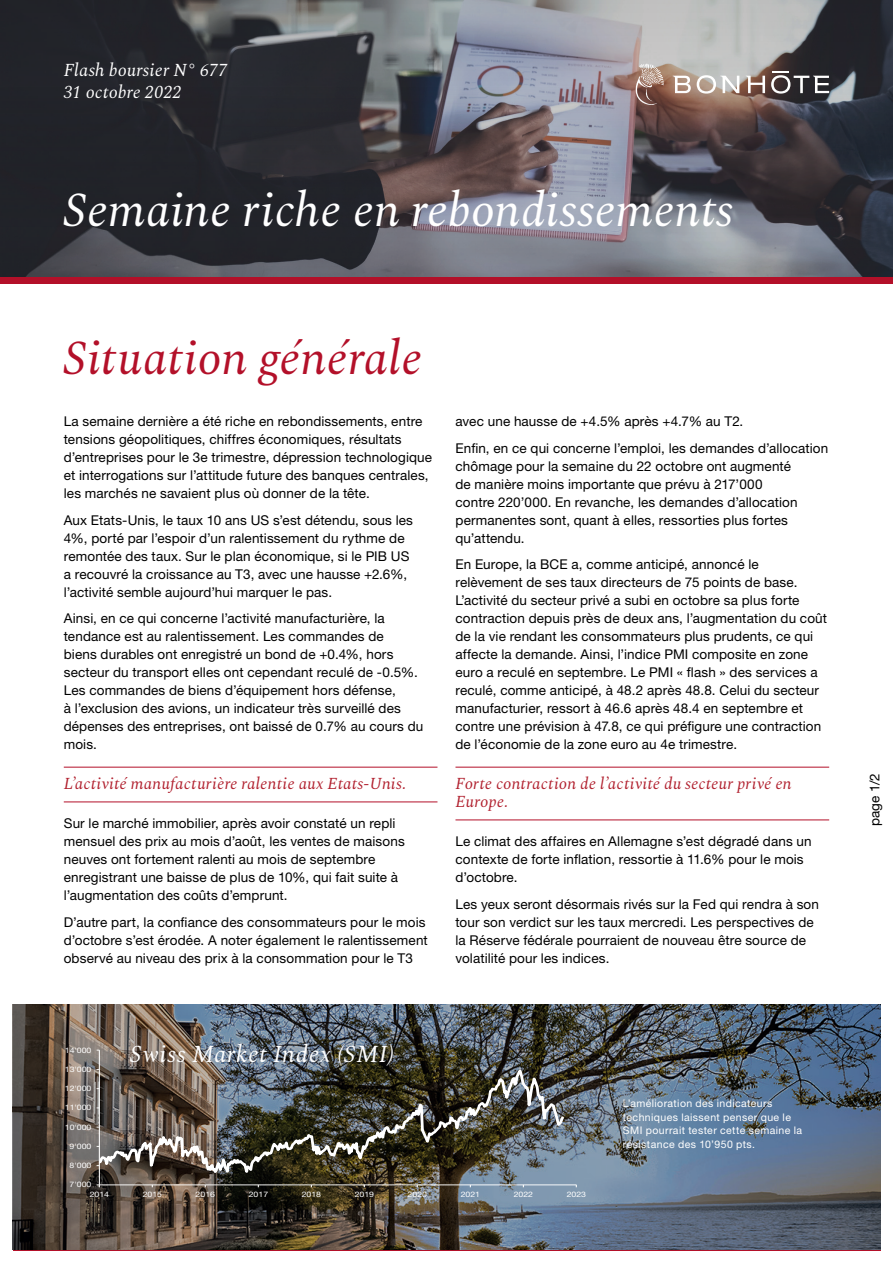
<style>
.page{position:relative;width:893px;height:1263px;background:#fff}
.page>*{position:absolute;margin:0;border:0;box-sizing:border-box;transform-origin:0 0}
.t1{font:italic 48px "Spectral";letter-spacing:.005em;color:#fff}
.t2{font:italic 48px "Spectral";letter-spacing:.005em;color:#b31029}
.t3{font:italic 24px "Spectral";letter-spacing:.03em;color:#fff}
.t4{font:italic 18px "Spectral";letter-spacing:.01em;color:#fff}
.t5{font:italic 16.5px/18px "Spectral";letter-spacing:.01em;color:#b1212f}
.t6{font:italic 16.5px "Spectral";letter-spacing:.015em;color:#b1202e}
.t7{font:13.5px/18px "Helvetica Neue LT Std";letter-spacing:.01em;color:#000}
.t8{font:10.5px/13.5px "Helvetica Neue LT Std";letter-spacing:.04em;color:#fff}
.t9{font:7.5px "Helvetica Neue LT Std";color:#fff;scale:1.16 1}
</style>
<div class="page">
<img style="left:13px;top:1005px;width:867px;height:245px">
<svg style="left:0;top:0;width:893px;height:38px;background:#74777b"></svg>
<svg style="left:0;top:38px;width:893px;height:240px;background:#514f56"></svg>
<div style="left:0;top:278px;width:893px;height:6px;background:#b31029"></div>
<hr style="left:99px;top:1050px;width:1px;height:135px;background:#fff">
<hr style="left:99px;top:1184px;width:477px;height:1px;background:#fff">
<img style="left:99px;top:1064px;width:467px;height:120px">
<hr style="left:64px;top:767px;width:373px;height:1px;background:#b31029">
<hr style="left:64px;top:801px;width:373px;height:1px;background:#b31029">
<hr style="left:455px;top:767px;width:374px;height:1px;background:#b31029">
<hr style="left:455px;top:819px;width:374px;height:1px;background:#b31029">
<h3 class="t4" style="left:64px;top:57px;width:165px">Flash boursier N° 677</h3>
<h3 class="t4" style="left:64px;top:79px;width:119px">31 octobre 2022</h3>
<h1 class="t1" style="left:64px;top:175px;width:671px">Semaine riche en rebondissements</h1>
<h1 class="t2" style="left:64px;top:324px;width:360px">Situation générale</h1>
<p class="t7" style="left:64px;top:412px;width:370px">La semaine dernière a été riche en rebondissements, entre tensions géopolitiques, chiffres économiques, résultats d’entreprises pour le 3e trimestre, dépression technologique et interrogations sur l’attitude future des banques centrales, les marchés ne savaient plus où donner de la tête.</p>
<p class="t7" style="left:64px;top:511px;width:351px">Aux Etats-Unis, le taux 10 ans US s’est détendu, sous les 4%, porté par l’espoir d’un ralentissement du rythme de remontée des taux. Sur le plan économique, si le PIB US a recouvré la croissance au T3, avec une hausse +2.6%, l’activité semble aujourd’hui marquer le pas.</p>
<p class="t7" style="left:64px;top:609px;width:361px">Ainsi, en ce qui concerne l’activité manufacturière, la tendance est au ralentissement. Les commandes de<br>biens durables ont enregistré un bond de +0.4%, hors secteur du transport elles ont cependant reculé de -0.5%.<br>Les commandes de biens d’équipement hors défense,<br>à l’exclusion des avions, un indicateur très surveillé des dépenses des entreprises, ont baissé de 0.7% au cours du mois.</p>
<p class="t6" style="left:64px;top:771px;width:344px">L’activité manufacturière ralentie aux Etats-Unis.</p>
<p class="t7" style="left:64px;top:814px;width:342px">Sur le marché immobilier, après avoir constaté un repli mensuel des prix au mois d’août, les ventes de maisons neuves ont fortement ralenti au mois de septembre enregistrant une baisse de plus de 10%, qui fait suite à l’augmentation des coûts d’emprunt.</p>
<p class="t7" style="left:64px;top:912px;width:366px">D’autre part, la confiance des consommateurs pour le mois d’octobre s’est érodée. A noter également le ralentissement observé au niveau des prix à la consommation pour le T3</p>
<p class="t7" style="left:455px;top:408px;width:374px;line-height:26.5px">avec une hausse de +4.5% après +4.7% au T2.<br>Enfin, en ce qui concerne l’emploi, les demandes d’allocation</p>
<p class="t7" style="left:455px;top:457px;width:344px">chômage pour la semaine du 22 octobre ont augmenté de manière moins importante que prévu à 217’000 contre 220’000. En revanche, les demandes d’allocation permanentes sont, quant à elles, ressorties plus fortes qu’attendu.</p>
<p class="t7" style="left:455px;top:555px;width:373px">En Europe, la BCE a, comme anticipé, annoncé le relèvement de ses taux directeurs de 75 points de base.<br>L’activité du secteur privé a subi en octobre sa plus forte contraction depuis près de deux ans, l’augmentation du coût de la vie rendant les consommateurs plus prudents, ce qui affecte la demande. Ainsi, l’indice PMI composite en zone euro a reculé en septembre. Le PMI « flash » des services a reculé, comme anticipé, à 48.2 après 48.8. Celui du secteur manufacturier, ressort à 46.6 après 48.4 en septembre et contre une prévision à 47.8, ce qui préfigure une contraction de l’économie de la zone euro au 4e trimestre.</p>
<p class="t5" style="left:455px;top:773px;width:338px">Forte contraction de l’activité du secteur privé en<br>Europe.</p>
<p class="t7" style="left:455px;top:832px;width:358px">Le climat des affaires en Allemagne s’est dégradé dans un contexte de forte inflation, ressortie à 11.6% pour le mois d’octobre.</p>
<p class="t7" style="left:455px;top:894px;width:365px">Les yeux seront désormais rivés sur la Fed qui rendra à son tour son verdict sur les taux mercredi. Les perspectives de la Réserve fédérale pourraient de nouveau être source de volatilité pour les indices.</p>
<p class="t9" style="left:65px;top:1045px;width:25px">14'000</p>
<p class="t9" style="left:65px;top:1065px;width:25px">13'000</p>
<p class="t9" style="left:65px;top:1084px;width:25px">12'000</p>
<p class="t9" style="left:65px;top:1103px;width:25px">11'000</p>
<p class="t9" style="left:65px;top:1122px;width:25px">10'000</p>
<p class="t9" style="left:70px;top:1142px;width:20px">9'000</p>
<p class="t9" style="left:70px;top:1161px;width:20px">8'000</p>
<p class="t9" style="left:70px;top:1180px;width:20px">7'000</p>
<h2 class="t3" style="left:130px;top:1036px;width:266px">Swiss Market Index (SMI)</h2>
<p class="t8" style="left:623px;top:1096px;width:181px">L’amélioration des indicateurs techniques laissent penser que le<br>SMI pourrait tester cette semaine la résistance des 10’950 pts.</p>
<p class="t9" style="left:90px;top:1190px;width:18px">2014</p>
<p class="t9" style="left:143px;top:1190px;width:18px">2015</p>
<p class="t9" style="left:196px;top:1190px;width:18px">2016</p>
<p class="t9" style="left:249px;top:1190px;width:18px">2017</p>
<p class="t9" style="left:302px;top:1190px;width:18px">2018</p>
<p class="t9" style="left:355px;top:1190px;width:18px">2019</p>
<p class="t9" style="left:408px;top:1190px;width:18px">2020</p>
<p class="t9" style="left:461px;top:1190px;width:18px">2021</p>
<p class="t9" style="left:514px;top:1190px;width:18px">2022</p>
<p class="t9" style="left:567px;top:1190px;width:18px">2023</p>
<p class="t7" style="left:866px;top:826px;width:55px;rotate:-90deg">page 1/2</p>
</div>
